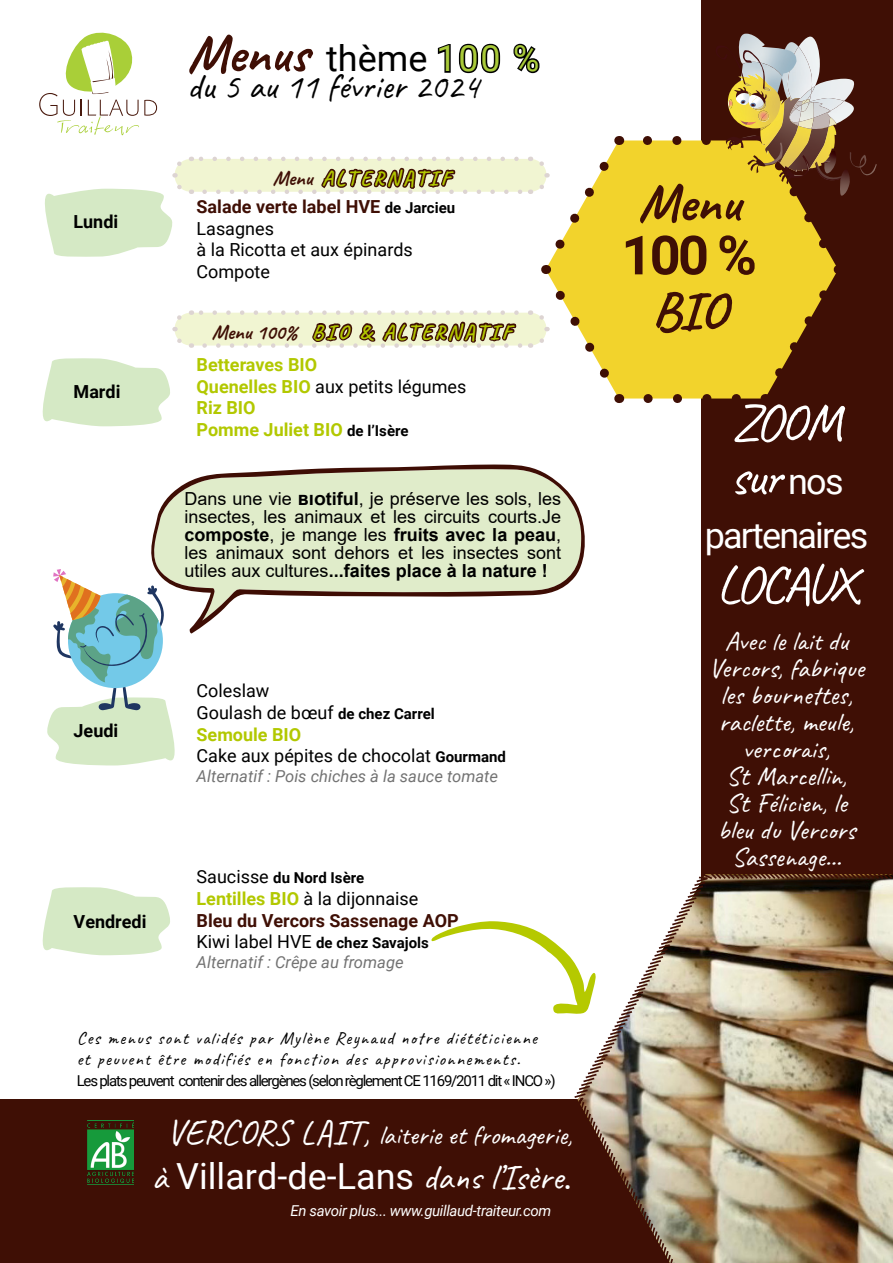
<style>
.page{position:relative;width:893px;height:1263px;background:#fff}
.page>*{position:absolute;margin:0;border:0;box-sizing:border-box;transform-origin:0 0}
.t1{font:54px "Caveat";letter-spacing:-.05em;color:#fff}
.t2{font:700 54px "Caveat";color:#3f0f05}
.t3{font:700 54px "Roboto";color:#3f0f05}
.t4{font:36px "Roboto";letter-spacing:-.015em;color:#fff}
.t5{font:36px "Caveat";color:#000}
.t6{font:36px "Roboto";color:#000}
.t7{font:36px "Roboto";letter-spacing:-.05em;color:#fff}
.t8{font:27px/27px "Caveat";color:#fff;text-align:center}
.t9{font:700 21px "Caveat";letter-spacing:.13em;color:#3f0f05}
.t10{font:18px/18px "Arial";color:#000;text-align:justify}
.t11{font:18px "Roboto";color:#000}
.t12{font:18px "Caveat";letter-spacing:.075em;color:#000}
.t13{font:700 18px "Roboto";color:#3f0f05}
.t14{font:700 18px "Roboto";color:#b2c800}
.t15{font:700 18px "Roboto";color:#000}
.Alternatif{font:italic 16.5px "Roboto";color:#737373}
.t16{font:15px "Roboto";letter-spacing:-.08em;color:#000}
.t17{font:700 15px "Roboto";color:#000}
.t18{font:italic 15px "Roboto";letter-spacing:-.025em;color:#fff}
.s1{font-family:"Caveat";font-weight:700;font-size:54px;color:#3f0f05}
.s2{font-size:15px;color:#000}
.s3{font-weight:700;color:#b2c800}
.s4{font-weight:700}
.s5{font-weight:700;font-size:15px}
.s6{font-weight:400;font-size:18px}
.s7{font-size:36px}
.s8{font-family:"Caveat"}
.s9{font-family:"Roboto";font-size:36px}
</style>
<div class="page">
<div style="left:0;top:1099px;width:893px;height:164px;background:#3f0f05"></div>
<div style="left:701px;top:0;width:192px;height:1030px;background:#3f0f05"></div>
<svg style="left:548px;top:140px;width:288px;height:258px;background:#ebcd32"></svg>
<svg style="left:648px;top:394px;width:102px;height:9px"></svg>
<svg style="left:767px;top:265px;width:69px;height:120px"></svg>
<img style="left:574px;top:874px;width:319px;height:389px">
<img style="left:88px;top:1120px;width:46px;height:65px">
<svg style="left:39px;top:32px;width:118px;height:103px"></svg>
<img style="left:800px;top:40px;width:17px;height:4px">
<img style="left:841px;top:170px;width:9px;height:26px">
<img style="left:841px;top:79px;width:13px;height:23px">
<img style="left:841px;top:108px;width:13px;height:14px">
<img style="left:841px;top:98px;width:3px;height:13px">
<img style="left:739px;top:34px;width:57px;height:10px">
<svg style="left:633px;top:44px;width:208px;height:212px"></svg>
<img style="left:849px;top:152px;width:28px;height:25px">
<svg style="left:42px;top:358px;width:128px;height:69px"></svg>
<svg style="left:42px;top:887px;width:128px;height:69px"></svg>
<div style="left:175px;top:313px;width:372px;height:33px;background:#f1f5d2;border-radius:16px"></div>
<svg style="left:205px;top:343px;width:318px;height:5px"></svg>
<svg style="left:198px;top:310px;width:318px;height:5px"></svg>
<svg style="left:530px;top:283px;width:94px;height:120px"></svg>
<svg style="left:172px;top:310px;width:20px;height:38px"></svg>
<svg style="left:431px;top:921px;width:165px;height:94px"></svg>
<div style="left:175px;top:159px;width:372px;height:33px;background:#f1f5d2;border-radius:16px"></div>
<svg style="left:205px;top:190px;width:317px;height:4px"></svg>
<svg style="left:198px;top:157px;width:318px;height:4px"></svg>
<svg style="left:530px;top:154px;width:86px;height:120px"></svg>
<svg style="left:45px;top:157px;width:147px;height:100px"></svg>
<svg style="left:47px;top:569px;width:128px;height:197px"></svg>
<svg style="left:146px;top:464px;width:439px;height:170px;fill:#e0ecca"></svg>
<p class="t6" style="left:187px;top:33px;width:354px"><span class="s1">Menus</span> thème 100 %</p>
<p class="t5" style="left:187px;top:64px;width:293px">du 5 au 11 février 2024</p>
<p class="t15" style="left:74px;top:209px;width:46px">Lundi</p>
<p class="t15" style="left:74px;top:379px;width:48px">Mardi</p>
<p class="t9" style="left:273px;top:165px;width:179px">Menu ALTERNATIF</p>
<p class="t13" style="left:197px;top:194px;width:260px">Salade verte label HVE <span class="s2">de Jarcieu</span></p>
<p class="t11" style="left:197px;top:216px;width:79px">Lasagnes</p>
<p class="t11" style="left:197px;top:237px;width:218px">à la Ricotta et aux épinards</p>
<p class="t11" style="left:197px;top:259px;width:75px">Compote</p>
<p class="t9" style="left:212px;top:318px;width:301px">Menu 100% BIO &amp; ALTERNATIF</p>
<p class="t14" style="left:197px;top:352px;width:122px">Betteraves BIO</p>
<p class="t11" style="left:197px;top:374px;width:271px"><span class="s3">Quenelles BIO</span> aux petits légumes</p>
<p class="t14" style="left:197px;top:395px;width:61px">Riz BIO</p>
<p class="t14" style="left:197px;top:417px;width:214px">Pomme Juliet BIO <span class="s2">de l’Isère</span></p>
<p class="t10" style="left:185px;top:489px;width:378px">Dans une vie <span class="s4">biotiful</span>, je préserve les sols, les insectes, les animaux et les circuits courts.Je <span class="s4">composte</span>, je mange les <span class="s4">fruits avec la peau</span>, les animaux sont dehors et les insectes sont utiles aux cultures<span class="s4">...faites place à la nature !</span></p>
<p class="t15" style="left:74px;top:718px;width:46px">Jeudi</p>
<p class="t15" style="left:74px;top:909px;width:74px">Vendredi</p>
<p class="t11" style="left:197px;top:678px;width:74px">Coleslaw</p>
<p class="t11" style="left:197px;top:700px;width:240px">Goulash de bœuf <span class="s5">de chez Carrel</span></p>
<p class="t14" style="left:197px;top:722px;width:106px">Semoule BIO</p>
<p class="t11" style="left:197px;top:743px;width:311px">Cake aux pépites de chocolat <span class="s5">Gourmand</span></p>
<p class="Alternatif" style="left:197px;top:764px;width:303px">Alternatif : Pois chiches à la sauce tomate</p>
<p class="t17" style="left:197px;top:867px;width:169px"><span class="s6">Saucisse</span> du Nord Isère</p>
<p class="t11" style="left:197px;top:886px;width:223px"><span class="s3">Lentilles BIO</span> à la dijonnaise</p>
<p class="t13" style="left:197px;top:907px;width:264px">Bleu du Vercors Sassenage AOP</p>
<p class="t17" style="left:197px;top:932px;width:234px"><span class="s6">Kiwi label HVE</span> de chez Savajols</p>
<p class="Alternatif" style="left:197px;top:950px;width:209px">Alternatif : Crêpe au fromage</p>
<p class="t12" style="left:77px;top:1027px;width:462px">Ces menus sont validés par Mylène Reynaud notre diététicienne</p>
<p class="t12" style="left:77px;top:1048px;width:445px">et peuvent être modifiés en fonction des approvisionnements.</p>
<p class="t16" style="left:77px;top:1070px;width:480px">Les plats peuvent contenir des allergènes (selon règlement CE 1169/2011 dit « INCO »)</p>
<p class="t8" style="left:166px;top:1121px;width:408px"><span class="s7">VERCORS LAIT,</span> laiterie et fromagerie,</p>
<p class="t4" style="left:152px;top:1151px;width:422px"><span class="s8">à</span> Villard-de-Lans <span class="s8">dans l’Isère</span>.</p>
<p class="t18" style="left:290px;top:1200px;width:262px">En savoir plus... www.guillaud-traiteur.com</p>
<p class="t2" style="left:638px;top:168px;width:104px">Menu</p>
<p class="t3" style="left:621px;top:217px;width:137px">100 %</p>
<p class="t2" style="left:652px;top:276px;width:76px">BIO</p>
<p class="t1" style="left:731px;top:388px;width:112px">ZOOM</p>
<p class="t1" style="left:730px;top:442px;width:115px">sur <span class="s9">nos</span></p>
<p class="t7" style="left:705px;top:510px;width:165px">partenaires</p>
<p class="t1" style="left:716px;top:550px;width:142px">LOCAUX</p>
<p class="t8" style="left:709px;top:628px;width:157px">Avec le lait du<br>Vercors, fabrique les bournettes, raclette, meule, vercorais,</p>
<p class="t8" style="left:718px;top:763px;width:139px">St Marcellin,<br>St Félicien, le bleu du Vercors<br>Sassenage...</p>
</div>
